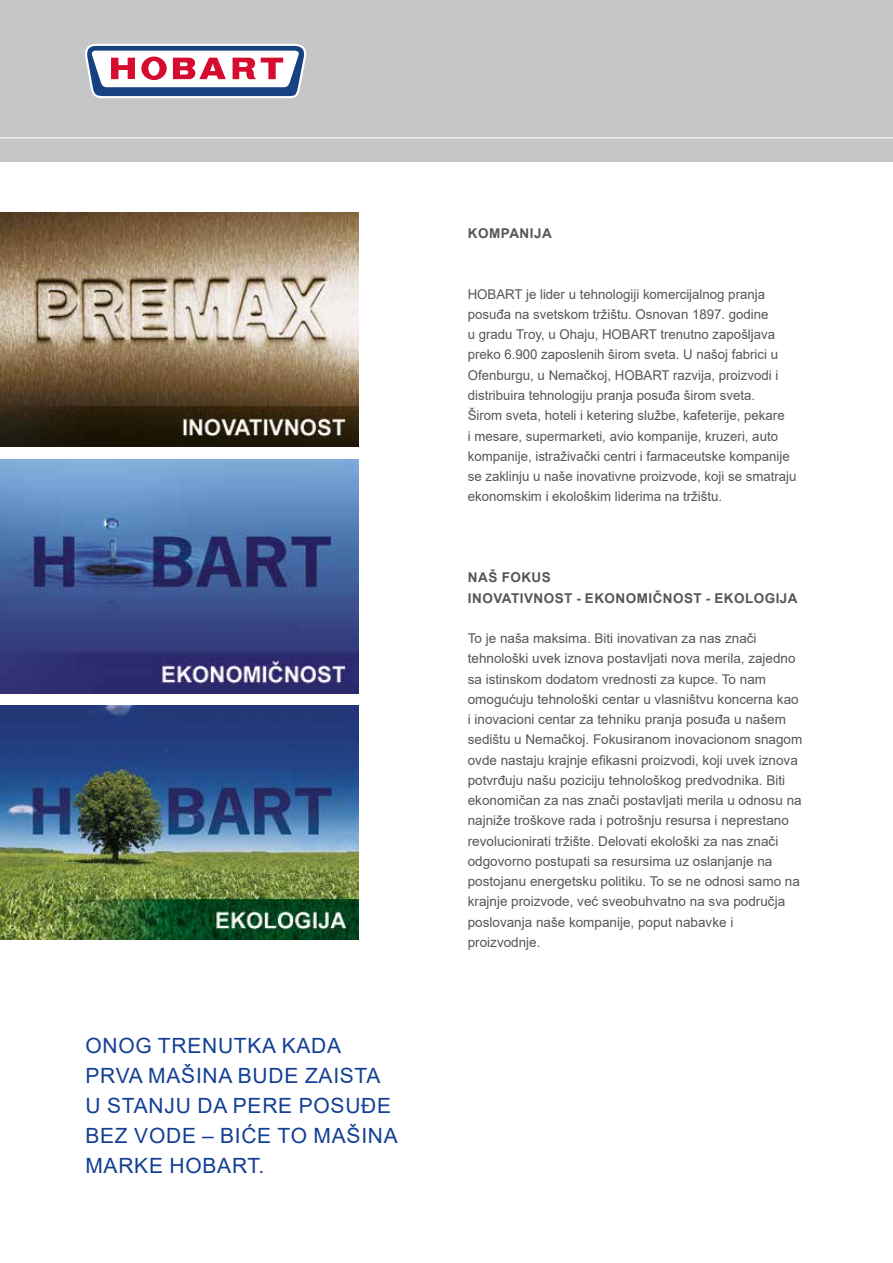
<style>
.page{position:relative;width:893px;height:1263px;background:#fff}
.page>*{position:absolute;margin:0;border:0;box-sizing:border-box;transform-origin:0 0}
.t1{font:21px/30px "Arial";letter-spacing:.035em;color:#134094}
.t2{font:13.5px/20.2px "Arial";color:#565656}
.t3{font:700 13.5px/20.2px "Arial";letter-spacing:.035em;color:#565656}
</style>
<div class="page">
<div style="left:0;top:0;width:893px;height:162px;background:#c5c6c6"></div>
<hr style="left:0;top:137px;width:893px;height:1px;background:#fff">
<svg style="left:85px;top:44px;width:221px;height:54px;background:#b59fb7"></svg>
<img style="left:0;top:213px;width:359px;height:233px">
<img style="left:0;top:459px;width:359px;height:234px">
<img style="left:0;top:706px;width:359px;height:234px">
<h1 class="t1" style="left:85px;top:1030px;width:314px">ONOG TRENUTKA KADA<br>PRVA MAŠINA BUDE ZAISTA<br>U STANJU DA PERE POSUĐE<br>BEZ VODE – BIĆE TO MAŠINA<br>MARKE HOBART.</h1>
<p class="t3" style="left:468px;top:223px;width:85px">KOMPANIJA</p>
<p class="t2" style="left:468px;top:284px;width:330px">HOBART je lider u tehnologiji komercijalnog pranja posuđa na svetskom tržištu. Osnovan 1897. godine<br>u gradu Troy, u Ohaju, HOBART trenutno zapošljava preko 6.900 zaposlenih širom sveta. U našoj fabrici u Ofenburgu, u Nemačkoj, HOBART razvija, proizvodi i distribuira tehnologiju pranja posuđa širom sveta.<br>Širom sveta, hoteli i ketering službe, kafeterije, pekare<br>i mesare, supermarketi, avio kompanije, kruzeri, auto kompanije, istraživački centri i farmaceutske kompanije se zaklinju u naše inovativne proizvode, koji se smatraju ekonomskim i ekološkim liderima na tržištu.</p>
<p class="t3" style="left:468px;top:567px;width:331px">NAŠ FOKUS<br>INOVATIVNOST - EKONOMIČNOST - EKOLOGIJA</p>
<p class="t2" style="left:468px;top:628px;width:336px">To je naša maksima. Biti inovativan za nas znači tehnološki uvek iznova postavljati nova merila, zajedno sa istinskom dodatom vrednosti za kupce. To nam omogućuju tehnološki centar u vlasništvu koncerna kao i inovacioni centar za tehniku pranja posuđa u našem sedištu u Nemačkoj. Fokusiranom inovacionom snagom ovde nastaju krajnje efikasni proizvodi, koji uvek iznova potvrđuju našu poziciju tehnološkog predvodnika. Biti ekonomičan za nas znači postavljati merila u odnosu na najniže troškove rada i potrošnju resursa i neprestano revolucionirati tržište. Delovati ekološki za nas znači odgovorno postupati sa resursima uz oslanjanje na postojanu energetsku politiku. To se ne odnosi samo na krajnje proizvode, već sveobuhvatno na sva područja poslovanja naše kompanije, poput nabavke i proizvodnje.</p>
</div>
